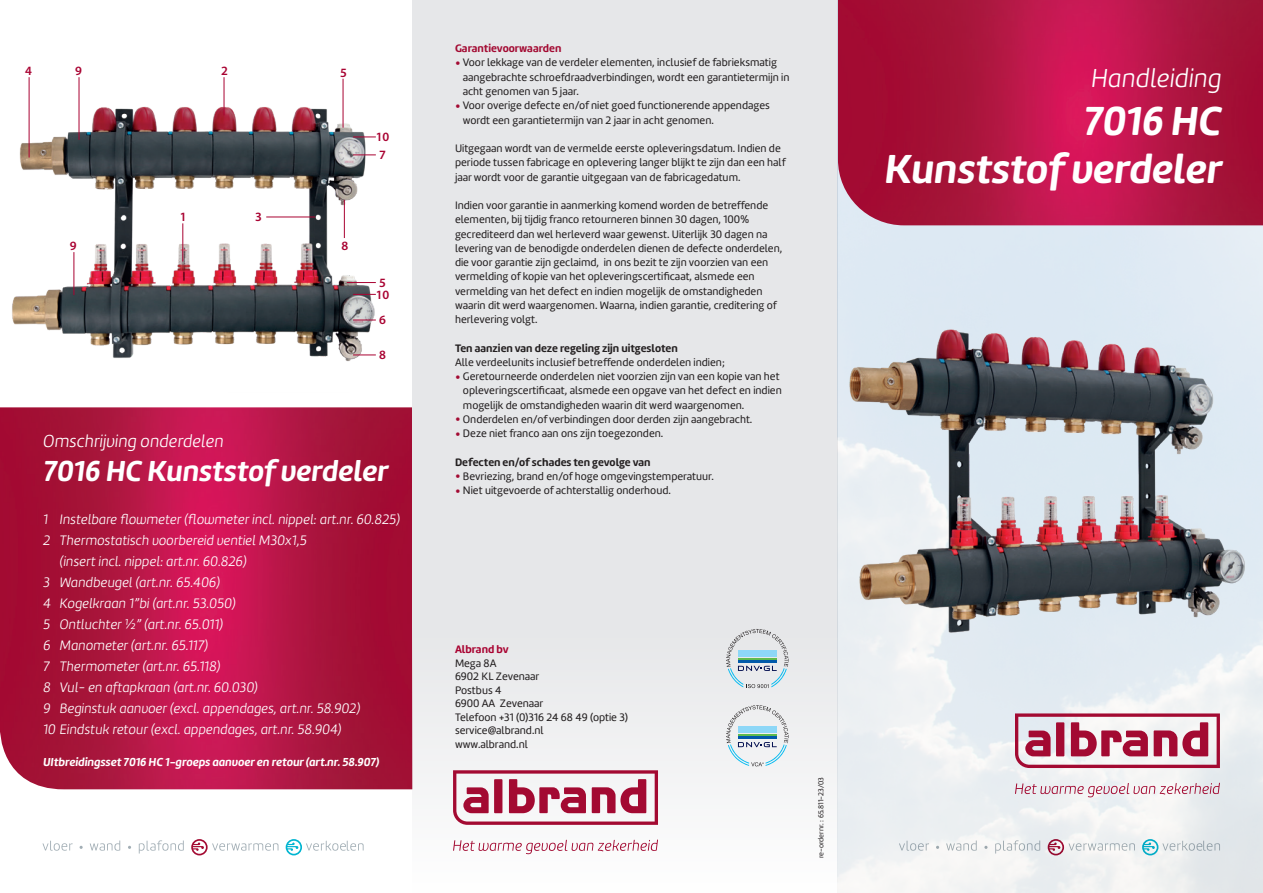
<style>
.page{position:relative;width:1263px;height:893px;background:#fff}
.page>*{position:absolute;margin:0;border:0;box-sizing:border-box;transform-origin:0 0}
.t1{font:42px/48px "Marine Rounded Bold Italic";color:#fff;text-align:right}
.t2{font:30px "Marine Rounded Bold Italic";color:#fff}
.t3{font:27px "Marine Rounded Light Italic";color:#fff}
.t4{font:18px "Marine Rounded Light Italic";color:#fff}
.t5{font:14.25px "Marine Rounded Light Italic";color:#fff}
.t6{font:600 12.75px "Myriad Pro";color:#a90332}
.t7{font:12px "Marine Rounded Bold Italic";color:#fff}
.t8{font:11.25px/14.2px "Marine Rounded Regular";color:#231f20}
.t9{font:11.25px "Marine Rounded Bold";color:#231f20}
.t10{font:11.25px "Marine Rounded Bold";color:#a30a32}
.t11{font:11.25px "Marine Rounded Bold";color:#a90332}
.t12{font:7.5px "Marine Rounded Regular";color:#231f20}
.s1{font-size:15px;color:#a30a32}
</style>
<div class="page">
<img style="left:0;top:407px;width:412px;height:382px">
<div style="left:412px;top:0;width:426px;height:893px;background:#e6e7e9"></div>
<img style="left:838px;top:0;width:425px;height:225px">
<svg style="left:1015px;top:713px;width:205px;height:55px"></svg>
<svg style="left:1015px;top:783px;width:205px;height:14px"></svg>
<svg style="left:453px;top:770px;width:205px;height:55px"></svg>
<svg style="left:453px;top:840px;width:205px;height:14px"></svg>
<svg style="left:43px;top:841px;width:30px;height:10px"></svg>
<svg style="left:90px;top:840px;width:30px;height:11px"></svg>
<svg style="left:139px;top:840px;width:45px;height:13px"></svg>
<svg style="left:191px;top:839px;width:87px;height:16px"></svg>
<svg style="left:286px;top:839px;width:78px;height:16px"></svg>
<svg style="left:899px;top:841px;width:30px;height:10px"></svg>
<svg style="left:946px;top:840px;width:31px;height:11px"></svg>
<svg style="left:995px;top:840px;width:45px;height:13px"></svg>
<svg style="left:1048px;top:839px;width:87px;height:16px"></svg>
<svg style="left:1142px;top:839px;width:78px;height:16px"></svg>
<img style="left:837px;top:320px;width:421px;height:322px">
<svg style="left:726px;top:629px;width:62px;height:59px"></svg>
<svg style="left:726px;top:705px;width:62px;height:61px"></svg>
<img style="left:12px;top:77px;width:364px;height:284px">
<svg style="left:353px;top:155px;width:23px;height:1px"></svg>
<svg style="left:353px;top:137px;width:23px;height:1px"></svg>
<svg style="left:353px;top:320px;width:23px;height:1px"></svg>
<svg style="left:353px;top:294px;width:23px;height:1px"></svg>
<svg style="left:353px;top:355px;width:23px;height:1px"></svg>
<svg style="left:347px;top:282px;width:29px;height:1px"></svg>
<hr style="left:266px;top:217px;width:49px;height:1px;background:#a90332">
<hr style="left:224px;top:77px;width:1px;height:38px;background:#a90332">
<hr style="left:29px;top:77px;width:1px;height:81px;background:#a90332">
<hr style="left:79px;top:77px;width:1px;height:63px;background:#a90332">
<hr style="left:74px;top:252px;width:1px;height:43px;background:#a90332">
<hr style="left:182px;top:223px;width:1px;height:39px;background:#a90332">
<hr style="left:343px;top:79px;width:1px;height:49px;background:#a90332">
<hr style="left:344px;top:200px;width:1px;height:38px;background:#a90332">
<p class="t6" style="left:25px;top:63px;width:8px">4</p>
<p class="t6" style="left:75px;top:63px;width:8px">9</p>
<p class="t6" style="left:221px;top:63px;width:8px">2</p>
<p class="t6" style="left:340px;top:64px;width:8px">5</p>
<p class="t6" style="left:376px;top:129px;width:15px">10</p>
<p class="t6" style="left:379px;top:147px;width:8px">7</p>
<p class="t6" style="left:180px;top:209px;width:8px">1</p>
<p class="t6" style="left:255px;top:209px;width:8px">3</p>
<p class="t6" style="left:70px;top:238px;width:8px">9</p>
<p class="t6" style="left:341px;top:238px;width:8px">8</p>
<p class="t6" style="left:379px;top:275px;width:8px">5</p>
<p class="t6" style="left:376px;top:286px;width:15px">10</p>
<p class="t6" style="left:379px;top:312px;width:8px">6</p>
<p class="t6" style="left:379px;top:347px;width:8px">8</p>
<h3 class="t4" style="left:43px;top:430px;width:182px">Omschrijving onderdelen</h3>
<h2 class="t2" style="left:43px;top:452px;width:347px">7016 HC Kunststof verdeler</h2>
<p class="t5" style="left:43px;top:511px;width:359px">1 Instelbare flowmeter (flowmeter incl. nippel: art.nr. 60.825)</p>
<p class="t5" style="left:43px;top:532px;width:265px">2 Thermostatisch voorbereid ventiel M30x1,5</p>
<p class="t5" style="left:59px;top:553px;width:189px">(insert incl. nippel: art.nr. 60.826)</p>
<p class="t5" style="left:43px;top:574px;width:178px">3 Wandbeugel (art.nr. 65.406)</p>
<p class="t5" style="left:43px;top:595px;width:194px">4 Kogelkraan 1”bi (art.nr. 53.050)</p>
<p class="t5" style="left:43px;top:616px;width:182px">5 Ontluchter ½” (art.nr. 65.011)</p>
<p class="t5" style="left:43px;top:637px;width:166px">6 Manometer (art.nr. 65.117)</p>
<p class="t5" style="left:43px;top:658px;width:179px">7 Thermometer (art.nr. 65.118)</p>
<p class="t5" style="left:43px;top:679px;width:216px">8 Vul- en aftapkraan (art.nr. 60.030)</p>
<p class="t5" style="left:43px;top:700px;width:319px">9 Beginstuk aanvoer (excl. appendages, art.nr. 58.902)</p>
<p class="t5" style="left:43px;top:721px;width:300px">10 Eindstuk retour (excl. appendages, art.nr. 58.904)</p>
<p class="t7" style="left:43px;top:754px;width:338px">UItbreidingsset 7016 HC 1-groeps aanvoer en retour (art.nr. 58.907)</p>
<p class="t10" style="left:455px;top:41px;width:108px">Garantievoorwaarden</p>
<p class="t8" style="left:463px;top:56px;width:328px;text-indent:-8px"><span class="s1">•</span> Voor lekkage van de verdeler elementen, inclusief de fabrieksmatig aangebrachte schroefdraadverbindingen, wordt een garantietermijn in acht genomen van 5 jaar.</p>
<p class="t8" style="left:463px;top:98px;width:309px;text-indent:-8px"><span class="s1">•</span> Voor overige defecte en/of niet goed functionerende appendages wordt een garantietermijn van 2 jaar in acht genomen.</p>
<p class="t8" style="left:455px;top:141px;width:332px">Uitgegaan wordt van de vermelde eerste opleveringsdatum. Indien de periode tussen fabricage en oplevering langer blijkt te zijn dan een half jaar wordt voor de garantie uitgegaan van de fabricagedatum.</p>
<p class="t8" style="left:455px;top:198px;width:329px">Indien voor garantie in aanmerking komend worden de betreffende elementen, bij tijdig franco retourneren binnen 30 dagen, 100% gecrediteerd dan wel herleverd waar gewenst. Uiterlijk 30 dagen na levering van de benodigde onderdelen dienen de defecte onderdelen, die voor garantie zijn geclaimd, in ons bezit te zijn voorzien van een vermelding of kopie van het opleveringscertificaat, alsmede een vermelding van het defect en indien mogelijk de omstandigheden waarin dit werd waargenomen. Waarna, indien garantie, creditering of herlevering volgt.</p>
<p class="t9" style="left:455px;top:340px;width:224px">Ten aanzien van deze regeling zijn uitgesloten</p>
<p class="t8" style="left:455px;top:355px;width:271px">Alle verdeelunits inclusief betreffende onderdelen indien;</p>
<p class="t8" style="left:463px;top:369px;width:320px;text-indent:-8px"><span class="s1">•</span> Geretourneerde onderdelen niet voorzien zijn van een kopie van het opleveringscertificaat, alsmede een opgave van het defect en indien mogelijk de omstandigheden waarin dit werd waargenomen.</p>
<p class="t8" style="left:455px;top:412px;width:299px"><span class="s1">•</span> Onderdelen en/of verbindingen door derden zijn aangebracht.</p>
<p class="t8" style="left:455px;top:426px;width:210px"><span class="s1">•</span> Deze niet franco aan ons zijn toegezonden.</p>
<p class="t9" style="left:455px;top:454px;width:197px">Defecten en/of schades ten gevolge van</p>
<p class="t8" style="left:455px;top:469px;width:260px"><span class="s1">•</span> Bevriezing, brand en/of hoge omgevingstemperatuur.</p>
<p class="t8" style="left:455px;top:483px;width:217px"><span class="s1">•</span> Niet uitgevoerde of achterstallig onderhoud.</p>
<p class="t11" style="left:455px;top:642px;width:55px">Albrand bv</p>
<p class="t8" style="left:455px;top:656px;width:174px;line-height:13.5px">Mega 8A<br>6902 KL Zevenaar<br>Postbus 4<br>6900 AA Zevenaar<br>Telefoon +31 (0)316 24 68 49 (optie 3) service@albrand.nl<br>www.albrand.nl</p>
<p class="t12" style="left:816px;top:858px;width:82px;rotate:-90deg">re-ordernr. : 65.811-23/03</p>
<h3 class="t3" style="left:1090px;top:62px;width:132px">Handleiding</h3>
<h1 class="t1" style="left:883px;top:97px;width:339px">7016 HC<br>Kunststof verdeler</h1>
</div>
